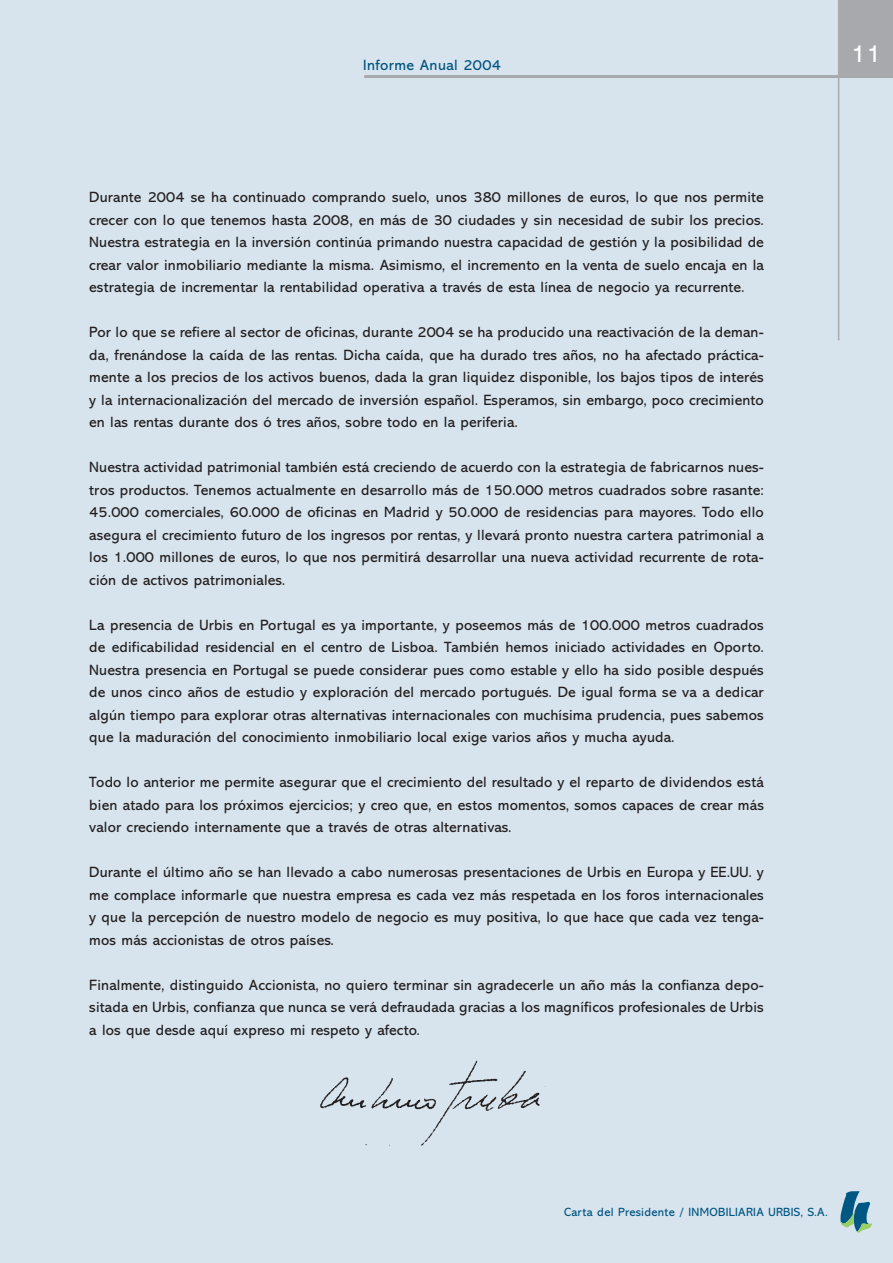
<style>
.page{position:relative;width:893px;height:1263px;background:#d7e4ee}
.page>*{position:absolute;margin:0;border:0;box-sizing:border-box;transform-origin:0 0}
.t1{font:25.5px "Abadi";color:#fff}
.t2{font:15px/22.5px "Abadi";letter-spacing:.01em;color:#231f20;text-align:justify}
.t3{font:15px "Abadi";letter-spacing:.025em;color:#005480}
.t4{font:12px "Abadi";letter-spacing:.025em;color:#005480}
</style>
<div class="page">
<div style="left:839px;top:0;width:54px;height:76px;background:#a8a9ad"></div>
<hr style="left:364px;top:75px;width:529px;height:3px;background:#a8a9ad">
<hr style="left:838px;top:0;width:1px;height:340px;background:#a8a9ad">
<svg style="left:840px;top:1191px;width:32px;height:41px"></svg>
<img style="left:320px;top:1060px;width:226px;height:86px">
<p class="t3" style="left:363px;top:60px;width:139px">Informe Anual 2004</p>
<p class="t2" style="left:89px;top:187px;width:676px">Durante 2004 se ha continuado comprando suelo, unos 380 millones de euros, lo que nos permite crecer con lo que tenemos hasta 2008, en más de 30 ciudades y sin necesidad de subir los precios.<br>Nuestra estrategia en la inversión continúa primando nuestra capacidad de gestión y la posibilidad de crear valor inmobiliario mediante la misma. Asimismo, el incremento en la venta de suelo encaja en la estrategia de incrementar la rentabilidad operativa a través de esta línea de negocio ya recurrente.</p>
<p class="t2" style="left:89px;top:322px;width:676px">Por lo que se refiere al sector de oficinas, durante 2004 se ha producido una reactivación de la deman&shy;da, frenándose la caída de las rentas. Dicha caída, que ha durado tres años, no ha afectado práctica&shy;mente a los precios de los activos buenos, dada la gran liquidez disponible, los bajos tipos de interés y la internacionalización del mercado de inversión español. Esperamos, sin embargo, poco crecimiento en las rentas durante dos ó tres años, sobre todo en la periferia.</p>
<p class="t2" style="left:89px;top:457px;width:676px">Nuestra actividad patrimonial también está creciendo de acuerdo con la estrategia de fabricarnos nues&shy;tros productos. Tenemos actualmente en desarrollo más de 150.000 metros cuadrados sobre rasante:<br>45.000 comerciales, 60.000 de oficinas en Madrid y 50.000 de residencias para mayores. Todo ello asegura el crecimiento futuro de los ingresos por rentas, y llevará pronto nuestra cartera patrimonial a los 1.000 millones de euros, lo que nos permitirá desarrollar una nueva actividad recurrente de rota&shy;ción de activos patrimoniales.</p>
<p class="t2" style="left:89px;top:615px;width:676px">La presencia de Urbis en Portugal es ya importante, y poseemos más de 100.000 metros cuadrados de edificabilidad residencial en el centro de Lisboa. También hemos iniciado actividades en Oporto.<br>Nuestra presencia en Portugal se puede considerar pues como estable y ello ha sido posible después de unos cinco años de estudio y exploración del mercado portugués. De igual forma se va a dedicar algún tiempo para explorar otras alternativas internacionales con muchísima prudencia, pues sabemos que la maduración del conocimiento inmobiliario local exige varios años y mucha ayuda.</p>
<p class="t2" style="left:89px;top:772px;width:676px">Todo lo anterior me permite asegurar que el crecimiento del resultado y el reparto de dividendos está bien atado para los próximos ejercicios; y creo que, en estos momentos, somos capaces de crear más valor creciendo internamente que a través de otras alternativas.</p>
<p class="t2" style="left:89px;top:862px;width:676px">Durante el último año se han llevado a cabo numerosas presentaciones de Urbis en Europa y EE.UU. y me complace informarle que nuestra empresa es cada vez más respetada en los foros internacionales y que la percepción de nuestro modelo de negocio es muy positiva, lo que hace que cada vez tenga&shy;mos más accionistas de otros países.</p>
<p class="t2" style="left:89px;top:975px;width:676px">Finalmente, distinguido Accionista, no quiero terminar sin agradecerle un año más la confianza depo&shy;sitada en Urbis, confianza que nunca se verá defraudada gracias a los magníficos profesionales de Urbis a los que desde aquí expreso mi respeto y afecto.</p>
<h1 class="t1" style="left:850px;top:44px;width:32px">11</h1>
<p class="t4" style="left:564px;top:1207px;width:265px">Carta del Presidente / INMOBILIARIA URBIS, S.A.</p>
</div>
